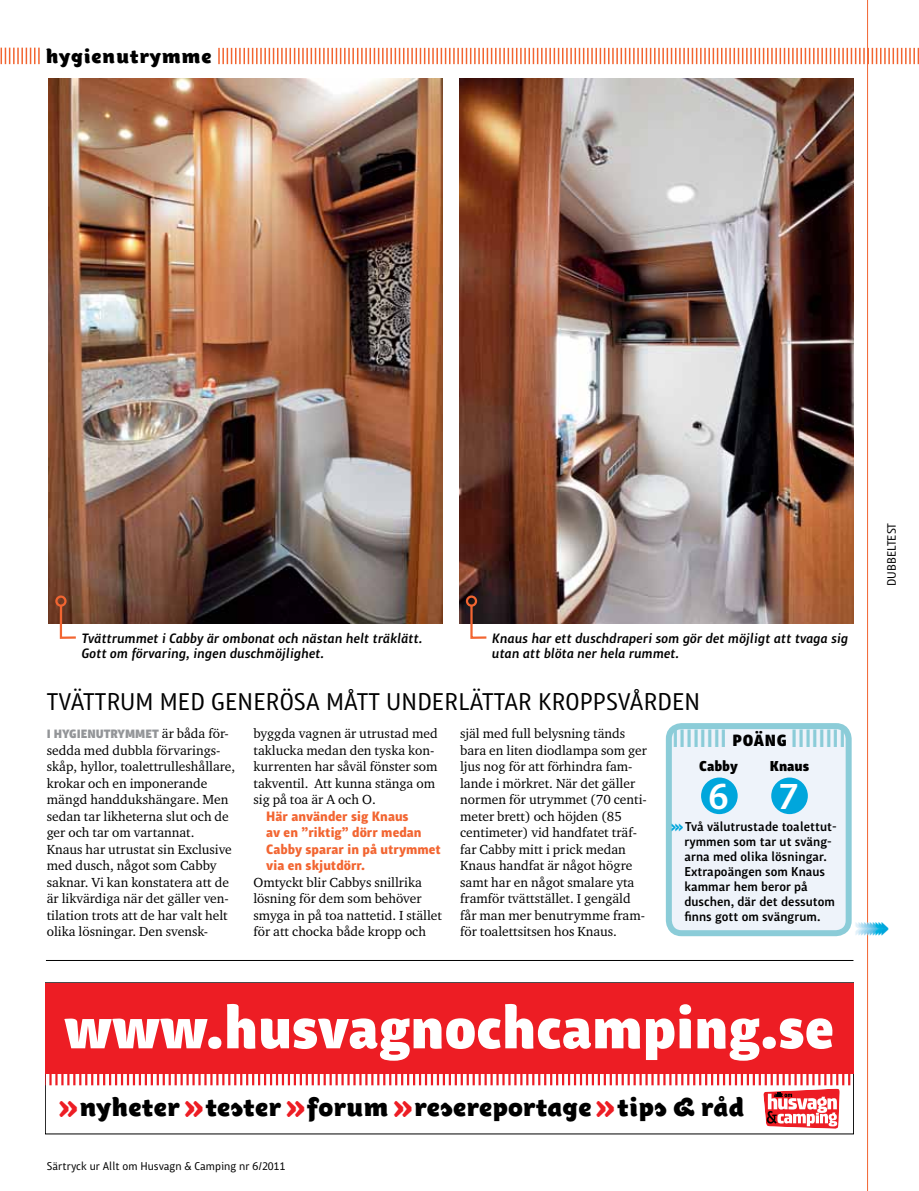
<style>
.page{position:relative;width:919px;height:1191px;background:#fff}
.page>*{position:absolute;margin:0;border:0;box-sizing:border-box;transform-origin:0 0}
.t1{font:900 58.5px "Chino ITC Pro";color:#fff}
.t2{font:500 36.75px "Chino ITC Pro";color:#fff}
.t3{font:900 31.95px "Chino Display ITC Pro";color:#ed1d24}
.t4{font:900 25.5px "Chino Display ITC Pro";color:#000}
.t5{font:500 24.9px "Chino ITC Pro";letter-spacing:-.025em;color:#8bccd8}
.t6{font:900 24.75px "Chino ITC Pro";color:#00a6dc}
.t7{font:24px "Chino ITC Pro";letter-spacing:.005em;color:#000}
.t8{font:900 19.5px "Chino Display ITC Pro";letter-spacing:.03em;color:#000}
.t9{font:900 16.05px "Chino ITC Pro";color:#000}
.t10{font:900 14.25px "Chino ITC Pro";color:#000}
.t11{font:13.5px/16.5px "Charter ITC";color:#000}
.t12{font:italic 500 13.5px/15px "Chino ITC Pro";color:#000}
.t13{font:700 13.5px/16.5px "Chino ITC Pro";color:#f26531}
.t14{font:500 12.75px/15px "Chino ITC Pro";color:#000}
.t15{font:900 12px "Chino ITC Pro";color:#939598}
.t16{font:12px "Chino ITC Pro";color:#000}
.t17{font:11.25px "Chino ITC Pro";color:#000}
.s1{font-family:"Charter ITC";font-weight:400;font-size:13.5px;color:#000}
.s2{font-weight:900;font-size:14.25px;color:#00a6dc}
.s3{font-size:31.95px;color:#ed1d24}
</style>
<div class="page">
<img style="left:49px;top:79px;width:393px;height:544px">
<img style="left:459px;top:79px;width:394px;height:544px">
<svg style="left:1px;top:48px;width:39px;height:16px"></svg>
<svg style="left:218px;top:48px;width:700px;height:16px"></svg>
<svg style="left:59px;top:603px;width:19px;height:36px"></svg>
<div style="left:55px;top:595px;width:12px;height:12px;border:2px solid #f26531;border-radius:50%"></div>
<svg style="left:469px;top:603px;width:19px;height:36px"></svg>
<div style="left:466px;top:595px;width:11px;height:12px;border:2px solid #f26531;border-radius:50%"></div>
<svg style="left:45px;top:982px;width:808px;height:105px;background:#ec3036"></svg>
<svg style="left:763px;top:1088px;width:76px;height:40px"></svg>
<hr style="left:867px;top:0;width:1px;height:1191px;background:#f26531">
<div style="left:668px;top:726px;width:180px;height:207px;background:#eef3fa;border-radius:13px"></div>
<div style="left:665px;top:723px;width:186px;height:213px;border:6px solid #8bccd8;border-radius:13px"></div>
<div style="left:701px;top:777px;width:36px;height:37px;background:#00a6dc;border-radius:50%"></div>
<div style="left:771px;top:777px;width:36px;height:37px;background:#00a6dc;border-radius:50%"></div>
<hr style="left:46px;top:960px;width:807px;height:1px;background:#000">
<h3 class="t8" style="left:46px;top:43px;width:167px">hygienutrymme</h3>
<p class="t12" style="left:81px;top:630px;width:342px">Tvättrummet i Cabby är ombonat och nästan helt träklätt.<br>Gott om förvaring, ingen duschmöjlighet.</p>
<p class="t12" style="left:492px;top:630px;width:357px">Knaus har ett duschdraperi som gör det möjligt att tvaga sig utan att blöta ner hela rummet.</p>
<h3 class="t7" style="left:47px;top:686px;width:655px">TVÄTTRUM M ED GENERÖSA MÅTT UNDERLÄTTAR KROPPSVÅRDEN</h3>
<p class="t15" style="left:47px;top:726px;width:183px">I hygienutrymmet <span class="s1">är båda för-</span></p>
<p class="t11" style="left:47px;top:741px;width:190px">sedda med dubbla förvarings&shy;skåp, hyllor, toalettrulleshållare, krokar och en imponerande mängd handdukshängare. Men sedan tar likheterna slut och de ger och tar om vartannat.<br>Knaus har utrustat sin Exclusive med dusch, något som Cabby saknar. Vi kan konstatera att de är likvärdiga när det gäller ven&shy;tilation trots att de har valt helt olika lösningar. Den svensk-</p>
<p class="t11" style="left:253px;top:725px;width:186px">byggda vagnen är utrustad med taklucka medan den tyska kon&shy;kurrenten har såväl fönster som takventil. Att kunna stänga om sig på toa är A och O.</p>
<p class="t13" style="left:266px;top:807px;width:176px">Här använder sig Knaus<br>av en ”riktig” dörr medan<br>Cabby sparar in på utrymmet via en skjutdörr.</p>
<p class="t11" style="left:253px;top:873px;width:190px">Omtyckt blir Cabbys snillrika lösning för dem som behöver smyga in på toa nattetid. I stället för att chocka både kropp och</p>
<p class="t11" style="left:460px;top:725px;width:188px">själ med full belysning tänds bara en liten diodlampa som ger ljus nog för att förhindra fam&shy;lande i mörkret. När det gäller normen för utrymmet (70 centi&shy;meter brett) och höjden (85 centimeter) vid handfatet träf&shy;far Cabby mitt i prick medan<br>Knaus handfat är något högre samt har en något smalare yta framför tvättstället. I gengäld får man mer benutrymme fram&shy;för toalettsitsen hos Knaus.</p>
<h3 class="t5" style="left:671px;top:722px;width:57px">iiiiiiii</h3>
<h3 class="t5" style="left:790px;top:722px;width:57px">iiiiiiii</h3>
<p class="t10" style="left:699px;top:757px;width:40px">Cabby</p>
<p class="t10" style="left:769px;top:757px;width:41px">Knaus</p>
<p class="t9" style="left:732px;top:730px;width:22px">POÄNG</p>
<h2 class="t2" style="left:708px;top:773px;width:21px">6</h2>
<h2 class="t2" style="left:779px;top:773px;width:21px">7</h2>
<p class="t14" style="left:684px;top:819px;width:154px;text-indent:-13px"><span class="s2">›››</span> Två välutrustade toalettut&shy;rymmen som tar ut sväng&shy;arna med olika lösningar.<br>Extrapoängen som Knaus kammar hem beror på duschen, där det dessutom finns gott om svängrum.</p>
<h1 class="t1" style="left:64px;top:991px;width:771px">www.husvagnochcamping.se</h1>
<h3 class="t4" style="left:59px;top:1090px;width:687px"><span class="s3">››</span>nyheter tester forum resereportage tips &amp; råd</h3>
<h3 class="t3" style="left:184px;top:1085px;width:20px">››</h3>
<h3 class="t3" style="left:286px;top:1085px;width:20px">››</h3>
<h3 class="t3" style="left:393px;top:1085px;width:20px">››</h3>
<h3 class="t3" style="left:595px;top:1085px;width:20px">››</h3>
<p class="t17" style="left:47px;top:1159px;width:240px">SÄRTRYCK UR ALLT OM HUSVAGN &amp; CAMPING NR 6/2011</p>
<p class="t16" style="left:884px;top:586px;width:65px;rotate:-90deg">DUBBELTEST</p>
<h3 class="t6" style="left:880px;top:911px;width:9px">›</h3>
</div>
